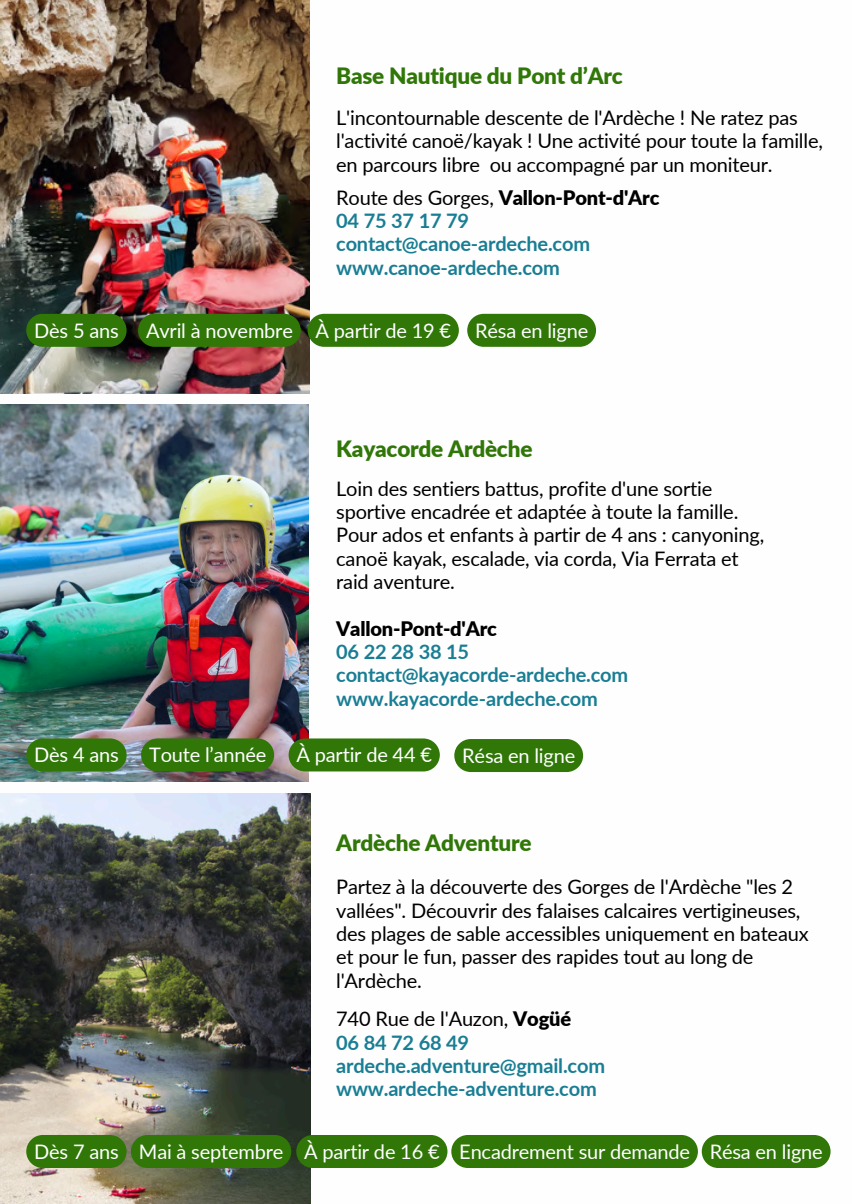
<style>
.page{position:relative;width:852px;height:1204px;background:#fff}
.page>*{position:absolute;margin:0;border:0;box-sizing:border-box;transform-origin:0 0}
.t1{font:900 22.5px "Lato";letter-spacing:-.01em;color:#307708}
.t2{font:20px/23.2px "Lato";letter-spacing:-.01em;color:#000}
.t3{font:700 20px/23.2px "Lato";letter-spacing:-.01em;color:#197e94}
.t4{font:20px "Lato";letter-spacing:-.01em;color:#fff}
.t5{font:900 20px "Lato";letter-spacing:-.01em;color:#000}
.s1{font-weight:400}
.s2{font-weight:900;color:#000}
.s3{font-weight:900}
</style>
<div class="page">
<img style="left:0;top:405px;width:309px;height:376px">
<div style="left:141px;top:738px;width:133px;height:33px;background:#307708;border-radius:16px"></div>
<div style="left:26px;top:738px;width:100px;height:33px;background:#307708;border-radius:16px"></div>
<div style="left:288px;top:738px;width:151px;height:33px;background:#307708;border-radius:16px"></div>
<div style="left:454px;top:739px;width:129px;height:33px;background:#307708;border-radius:16px"></div>
<img style="left:0;top:0;width:309px;height:393px">
<div style="left:26px;top:314px;width:100px;height:33px;background:#307708;border-radius:16px"></div>
<div style="left:138px;top:314px;width:163px;height:33px;background:#307708;border-radius:16px"></div>
<div style="left:307px;top:314px;width:151px;height:33px;background:#307708;border-radius:16px"></div>
<div style="left:467px;top:314px;width:129px;height:33px;background:#307708;border-radius:16px"></div>
<img style="left:0;top:793px;width:310px;height:411px">
<div style="left:131px;top:1135px;width:160px;height:33px;background:#307708;border-radius:17px"></div>
<div style="left:296px;top:1135px;width:151px;height:33px;background:#307708;border-radius:17px"></div>
<div style="left:451px;top:1135px;width:246px;height:33px;background:#307708"></div>
<div style="left:701px;top:1135px;width:129px;height:33px;background:#307708;border-radius:17px"></div>
<div style="left:26px;top:1135px;width:100px;height:33px;background:#307708;border-radius:17px"></div>
<h1 class="t1" style="left:336px;top:61px;width:288px">Base Nautique du Pont d’Arc</h1>
<p class="t2" style="left:336px;top:106px;width:488px">L'incontournable descente de l'Ardèche ! Ne ratez pas l'activité canoë/kayak ! Une activité pour toute la famille, en parcours libre ou accompagné par un moniteur.</p>
<p class="t5" style="left:336px;top:185px;width:324px"><span class="s1">Route des Gorges,</span> Vallon-Pont-d'Arc</p>
<p class="t3" style="left:336px;top:208px;width:134px">04 75 37 17 79</p>
<p class="t3" style="left:336px;top:232px;width:255px">contact@canoe-ardeche.com</p>
<p class="t3" style="left:336px;top:255px;width:225px">www.canoe-ardeche.com</p>
<p class="t4" style="left:34px;top:318px;width:86px">Dès 5 ans</p>
<h2 class="t4" style="left:146px;top:318px;width:148px">Avril à novembre</h2>
<p class="t4" style="left:315px;top:318px;width:137px">À partir de 19 €</p>
<p class="t4" style="left:475px;top:318px;width:114px">Résa en ligne</p>
<p class="t1" style="left:336px;top:434px;width:198px">Kayacorde Ardèche</p>
<p class="t2" style="left:336px;top:476px;width:429px">Loin des sentiers battus, profite d'une sortie sportive encadrée et adaptée à toute la famille.<br>Pour ados et enfants à partir de 4 ans : canyoning, canoë kayak, escalade, via corda, Via Ferrata et raid aventure.</p>
<h1 class="t3" style="left:336px;top:616px;width:293px"><span class="s2">Vallon-Pont-d'Arc<br></span>06 22 28 38 15 contact@kayacorde-ardeche.com www.kayacorde-ardeche.com</h1>
<p class="t4" style="left:34px;top:743px;width:86px">Dès 4 ans</p>
<p class="t4" style="left:149px;top:743px;width:119px">Toute l’année</p>
<p class="t4" style="left:296px;top:743px;width:137px">À partir de 44 €</p>
<p class="t4" style="left:462px;top:743px;width:114px">Résa en ligne</p>
<p class="t1" style="left:336px;top:829px;width:197px">Ardèche Adventure</p>
<p class="t2" style="left:336px;top:875px;width:474px">Partez à la découverte des Gorges de l'Ardèche "les 2 vallées". Découvrir des falaises calcaires vertigineuses, des plages de sable accessibles uniquement en bateaux et pour le fun, passer des rapides tout au long de l'Ardèche.</p>
<p class="t2" style="left:336px;top:1007px;width:236px">740 Rue de l'Auzon, <span class="s3">Vogüé</span></p>
<h1 class="t3" style="left:336px;top:1030px;width:134px">06 84 72 68 49</h1>
<p class="t3" style="left:336px;top:1053px;width:270px">ardeche.adventure@gmail.com</p>
<p class="t3" style="left:336px;top:1077px;width:262px">www.ardeche-adventure.com</p>
<p class="t4" style="left:34px;top:1139px;width:86px">Dès 7 ans</p>
<p class="t4" style="left:139px;top:1139px;width:146px">Mai à septembre</p>
<p class="t4" style="left:304px;top:1139px;width:137px">À partir de 16 €</p>
<p class="t4" style="left:459px;top:1139px;width:232px">Encadrement sur demande</p>
<p class="t4" style="left:709px;top:1139px;width:114px">Résa en ligne</p>
</div>
